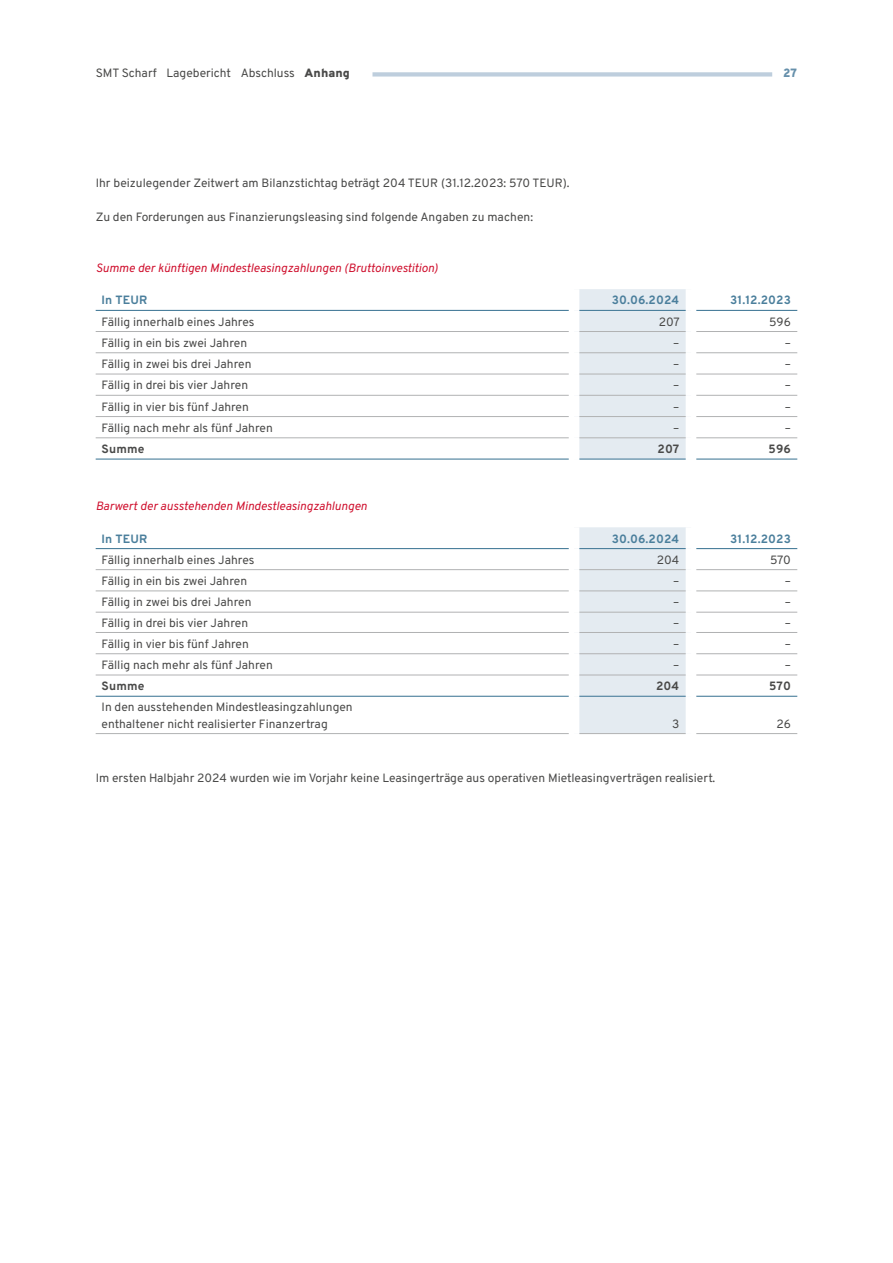
<style>
.page{position:relative;width:893px;height:1263px;background:#fff}
.page>*{position:absolute;margin:0;border:0;box-sizing:border-box;transform-origin:0 0}
.t1{font:12px/17px "Overpass";color:#494948}
.t2{font:italic 12px "Overpass";color:#cf0f2d}
.t3{font:700 12px "Overpass";letter-spacing:.01em;color:#4b7f9c}
.t4{font:700 12px "Overpass";letter-spacing:.01em;color:#494948}
.t5{font:900 12px "Overpass";color:#6690ab}
.s1{font-weight:900}
</style>
<div class="page">
<div style="left:372px;top:72px;width:400px;height:5px;background:#becedd"></div>
<div style="left:579px;top:289px;width:107px;height:169px;background:#e4ebf1"></div>
<hr style="left:96px;top:310px;width:473px;height:1px;background:#4b7f9c">
<hr style="left:579px;top:310px;width:107px;height:1px;background:#4b7f9c">
<hr style="left:696px;top:310px;width:101px;height:1px;background:#4b7f9c">
<hr style="left:96px;top:458px;width:473px;height:2px;background:#4b7f9c">
<hr style="left:579px;top:458px;width:107px;height:2px;background:#4b7f9c">
<hr style="left:696px;top:458px;width:101px;height:2px;background:#4b7f9c">
<hr style="left:96px;top:331px;width:473px;height:1px;background:#b1b2b3">
<hr style="left:579px;top:331px;width:107px;height:1px;background:#b1b2b3">
<hr style="left:696px;top:331px;width:101px;height:1px;background:#b1b2b3">
<hr style="left:96px;top:352px;width:473px;height:1px;background:#b1b2b3">
<hr style="left:579px;top:352px;width:107px;height:1px;background:#b1b2b3">
<hr style="left:696px;top:352px;width:101px;height:1px;background:#b1b2b3">
<hr style="left:96px;top:374px;width:473px;height:1px;background:#b1b2b3">
<hr style="left:579px;top:374px;width:107px;height:1px;background:#b1b2b3">
<hr style="left:696px;top:374px;width:101px;height:1px;background:#b1b2b3">
<hr style="left:96px;top:395px;width:473px;height:1px;background:#b1b2b3">
<hr style="left:579px;top:395px;width:107px;height:1px;background:#b1b2b3">
<hr style="left:696px;top:395px;width:101px;height:1px;background:#b1b2b3">
<hr style="left:96px;top:416px;width:473px;height:1px;background:#b1b2b3">
<hr style="left:579px;top:416px;width:107px;height:1px;background:#b1b2b3">
<hr style="left:696px;top:416px;width:101px;height:1px;background:#b1b2b3">
<hr style="left:96px;top:438px;width:473px;height:1px;background:#b1b2b3">
<hr style="left:579px;top:438px;width:107px;height:1px;background:#b1b2b3">
<hr style="left:696px;top:438px;width:101px;height:1px;background:#b1b2b3">
<div style="left:579px;top:527px;width:107px;height:206px;background:#e4ebf1"></div>
<hr style="left:96px;top:548px;width:473px;height:1px;background:#4b7f9c">
<hr style="left:579px;top:548px;width:107px;height:1px;background:#4b7f9c">
<hr style="left:696px;top:548px;width:101px;height:1px;background:#4b7f9c">
<hr style="left:96px;top:696px;width:473px;height:1px;background:#4b7f9c">
<hr style="left:579px;top:696px;width:107px;height:1px;background:#4b7f9c">
<hr style="left:696px;top:696px;width:101px;height:1px;background:#4b7f9c">
<hr style="left:96px;top:569px;width:473px;height:1px;background:#b1b2b3">
<hr style="left:579px;top:569px;width:107px;height:1px;background:#b1b2b3">
<hr style="left:696px;top:569px;width:101px;height:1px;background:#b1b2b3">
<hr style="left:96px;top:591px;width:473px;height:1px;background:#b1b2b3">
<hr style="left:579px;top:591px;width:107px;height:1px;background:#b1b2b3">
<hr style="left:696px;top:591px;width:101px;height:1px;background:#b1b2b3">
<hr style="left:96px;top:612px;width:473px;height:1px;background:#b1b2b3">
<hr style="left:579px;top:612px;width:107px;height:1px;background:#b1b2b3">
<hr style="left:696px;top:612px;width:101px;height:1px;background:#b1b2b3">
<hr style="left:96px;top:632px;width:473px;height:1px;background:#b1b2b3">
<hr style="left:579px;top:632px;width:107px;height:1px;background:#b1b2b3">
<hr style="left:696px;top:632px;width:101px;height:1px;background:#b1b2b3">
<hr style="left:96px;top:653px;width:473px;height:1px;background:#b1b2b3">
<hr style="left:579px;top:653px;width:107px;height:1px;background:#b1b2b3">
<hr style="left:696px;top:653px;width:101px;height:1px;background:#b1b2b3">
<hr style="left:96px;top:675px;width:473px;height:1px;background:#b1b2b3">
<hr style="left:579px;top:675px;width:107px;height:1px;background:#b1b2b3">
<hr style="left:696px;top:675px;width:101px;height:1px;background:#b1b2b3">
<hr style="left:96px;top:733px;width:473px;height:1px;background:#b1b2b3">
<hr style="left:579px;top:733px;width:107px;height:1px;background:#b1b2b3">
<hr style="left:696px;top:733px;width:101px;height:1px;background:#b1b2b3">
<p class="t1" style="left:96px;top:63px;width:256px">SMT Scharf Lagebericht Abschluss <span class="s1">Anhang</span></p>
<p class="t5" style="left:783px;top:63px;width:15px">27</p>
<p class="t1" style="left:96px;top:174px;width:475px">Ihr beizulegender Zeitwert am Bilanzstichtag beträgt 204 TEUR (31.12.2023: 570 TEUR).</p>
<p class="t1" style="left:96px;top:208px;width:439px">Zu den Forderungen aus Finanzierungsleasing sind folgende Angaben zu machen:</p>
<p class="t2" style="left:96px;top:258px;width:344px">Summe der künftigen Mindestleasingzahlungen (Bruttoinvestition)</p>
<p class="t3" style="left:102px;top:291px;width:47px">In TEUR</p>
<p class="t3" style="left:612px;top:291px;width:69px">30.06.2024</p>
<p class="t3" style="left:730px;top:291px;width:62px">31.12.2023</p>
<p class="t1" style="left:102px;top:312px;width:154px">Fällig innerhalb eines Jahres</p>
<p class="t1" style="left:659px;top:312px;width:22px">207</p>
<p class="t1" style="left:769px;top:312px;width:23px">596</p>
<p class="t1" style="left:102px;top:334px;width:147px">Fällig in ein bis zwei Jahren</p>
<p class="t1" style="left:673px;top:334px;width:8px">–</p>
<p class="t1" style="left:785px;top:334px;width:8px">–</p>
<p class="t1" style="left:102px;top:355px;width:151px">Fällig in zwei bis drei Jahren</p>
<p class="t1" style="left:673px;top:355px;width:8px">–</p>
<p class="t1" style="left:785px;top:355px;width:8px">–</p>
<p class="t1" style="left:102px;top:376px;width:148px">Fällig in drei bis vier Jahren</p>
<p class="t1" style="left:673px;top:376px;width:8px">–</p>
<p class="t1" style="left:785px;top:376px;width:8px">–</p>
<p class="t1" style="left:102px;top:397px;width:149px">Fällig in vier bis fünf Jahren</p>
<p class="t1" style="left:673px;top:397px;width:8px">–</p>
<p class="t1" style="left:785px;top:397px;width:8px">–</p>
<p class="t1" style="left:102px;top:419px;width:173px">Fällig nach mehr als fünf Jahren</p>
<p class="t1" style="left:673px;top:419px;width:8px">–</p>
<p class="t1" style="left:785px;top:419px;width:8px">–</p>
<p class="t4" style="left:102px;top:439px;width:44px">Summe</p>
<p class="t4" style="left:658px;top:439px;width:23px">207</p>
<p class="t4" style="left:769px;top:439px;width:24px">596</p>
<p class="t2" style="left:96px;top:497px;width:273px">Barwert der ausstehenden Mindestleasingzahlungen</p>
<p class="t3" style="left:102px;top:529px;width:47px">In TEUR</p>
<p class="t3" style="left:612px;top:529px;width:69px">30.06.2024</p>
<p class="t3" style="left:730px;top:529px;width:62px">31.12.2023</p>
<p class="t1" style="left:102px;top:551px;width:154px">Fällig innerhalb eines Jahres</p>
<p class="t1" style="left:657px;top:551px;width:24px">204</p>
<p class="t1" style="left:770px;top:551px;width:22px">570</p>
<p class="t1" style="left:102px;top:572px;width:147px">Fällig in ein bis zwei Jahren</p>
<p class="t1" style="left:673px;top:572px;width:8px">–</p>
<p class="t1" style="left:785px;top:572px;width:8px">–</p>
<p class="t1" style="left:102px;top:593px;width:151px">Fällig in zwei bis drei Jahren</p>
<p class="t1" style="left:673px;top:593px;width:8px">–</p>
<p class="t1" style="left:785px;top:593px;width:8px">–</p>
<p class="t1" style="left:102px;top:613px;width:148px">Fällig in drei bis vier Jahren</p>
<p class="t1" style="left:673px;top:613px;width:8px">–</p>
<p class="t1" style="left:785px;top:613px;width:8px">–</p>
<p class="t1" style="left:102px;top:635px;width:149px">Fällig in vier bis fünf Jahren</p>
<p class="t1" style="left:673px;top:635px;width:8px">–</p>
<p class="t1" style="left:785px;top:635px;width:8px">–</p>
<p class="t1" style="left:102px;top:656px;width:173px">Fällig nach mehr als fünf Jahren</p>
<p class="t1" style="left:673px;top:656px;width:8px">–</p>
<p class="t1" style="left:785px;top:656px;width:8px">–</p>
<p class="t4" style="left:102px;top:676px;width:44px">Summe</p>
<p class="t4" style="left:656px;top:676px;width:25px">204</p>
<p class="t4" style="left:769px;top:676px;width:23px">570</p>
<p class="t1" style="left:102px;top:697px;width:253px">In den ausstehenden Mindestleasingzahlungen enthaltener nicht realisierter Finanzertrag</p>
<p class="t1" style="left:672px;top:714px;width:9px">3</p>
<p class="t1" style="left:776px;top:714px;width:16px">26</p>
<p class="t1" style="left:96px;top:769px;width:621px">Im ersten Halbjahr 2024 wurden wie im Vorjahr keine Leasingerträge aus operativen Mietleasingverträgen realisiert.</p>
</div>
